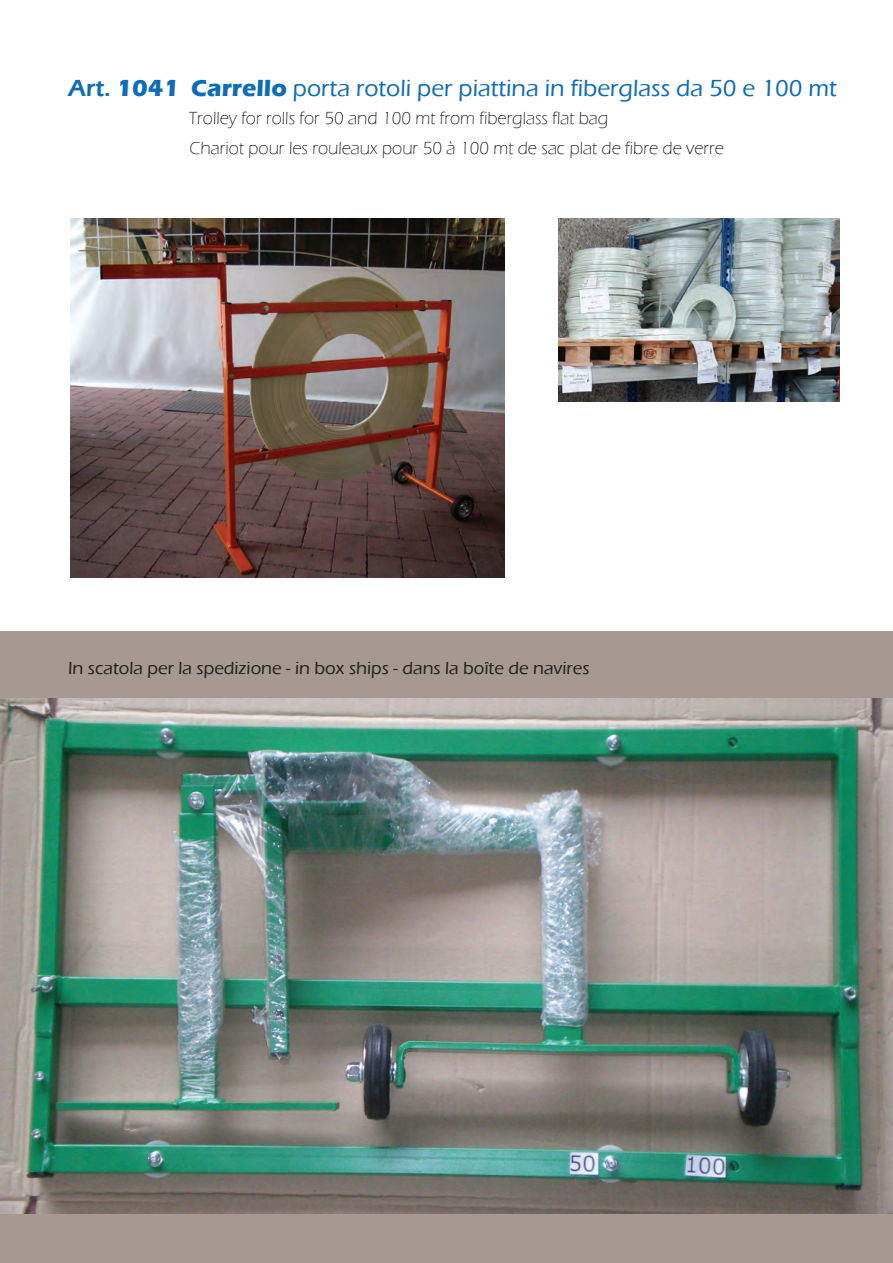
<style>
.page{position:relative;width:893px;height:1263px;background:#fff}
.page>*{position:absolute;margin:0;border:0;box-sizing:border-box;transform-origin:0 0}
.t1{font:500 24px "Eras ITC";color:#0f6cb6}
.t2{font:300 18px/30.8px "Eras ITC";color:#000}
.t3{font:500 18px "Eras ITC";color:#231f20}
.s1{font-weight:600}
.s2{font-weight:700}
</style>
<div class="page">
<img style="left:70px;top:219px;width:435px;height:358px">
<div style="left:0;top:631px;width:893px;height:632px;background:#a69992"></div>
<img style="left:0;top:698px;width:893px;height:515px">
<img style="left:559px;top:219px;width:280px;height:182px">
<h1 class="t1" style="left:68px;top:75px;width:770px"><span class="s1">Art.</span> <span class="s2">1041 Carrello</span> porta rotoli per piattina in fiberglass da 50 e 100 mt</h1>
<p class="t2" style="left:189px;top:102px;width:537px">Trolley for rolls for 50 and 100 mt from fiberglass flat bag<br>Chariot pour les rouleaux pour 50 à 100 mt de sac plat de fibre de verre</p>
<p class="t3" style="left:68px;top:657px;width:523px">In scatola per la spedizione - in box ships - dans la boîte de navires</p>
</div>
